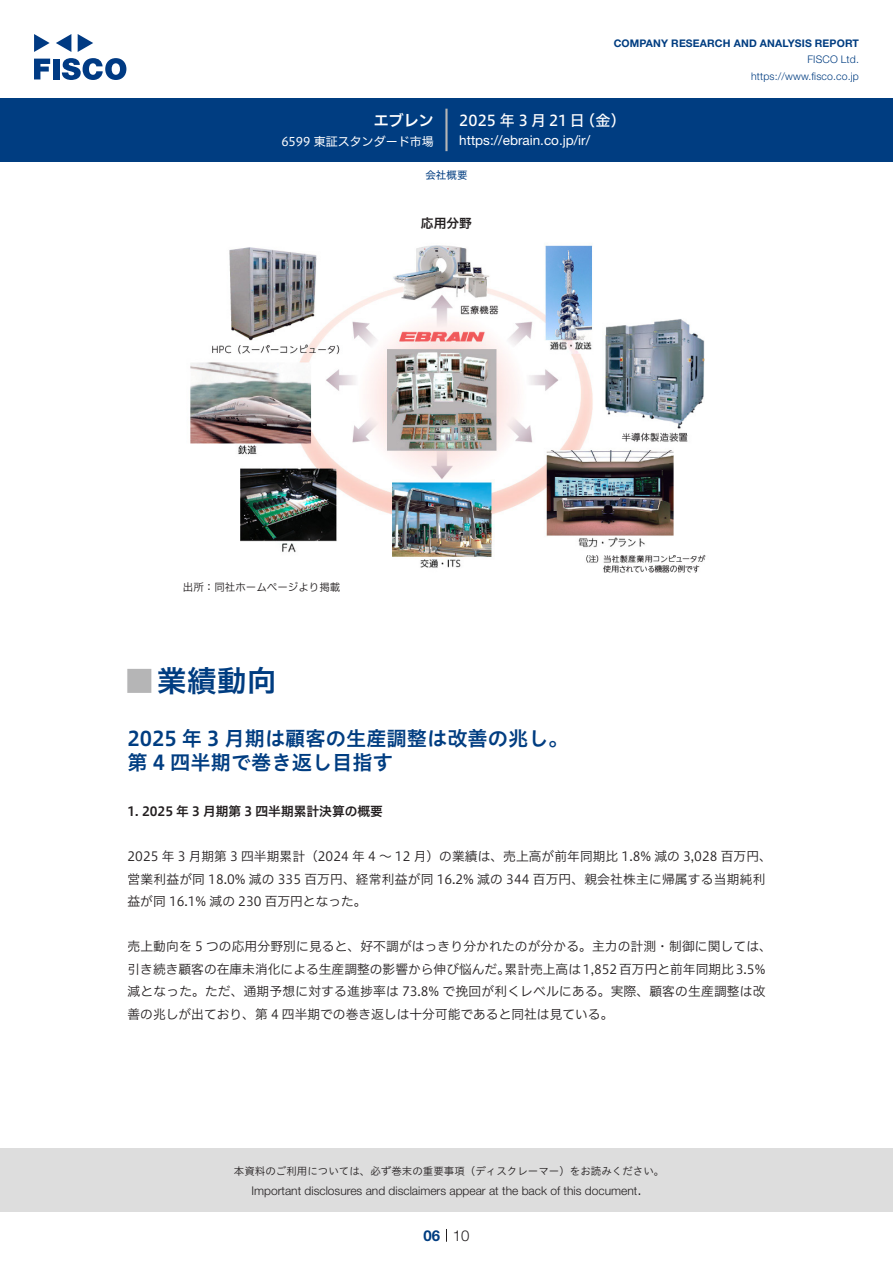
<style>
.page{position:relative;width:893px;height:1263px;background:#fff}
.page>*{position:absolute;margin:0;border:0;box-sizing:border-box;transform-origin:0 0}
.t1{font:30px "Hiragino UD Sans Std N W6";color:#003d81}
.t2{font:24px "Hiragino UD Sans Std N W6";color:#b5b5b6}
.t3{font:20.25px/24px "Hiragino UD Sans Std W6";color:#003d81}
.t4{font:15px "Hiragino UD Sans F Std N W5";letter-spacing:.175em;color:#fff}
.t5{font:15px "Hiragino UD Sans F Std N W6";color:#fff}
.t6{font:300 15px "Helvetica Neue LT Std";color:#231f20}
.t7{font:700 15px "Helvetica Neue LT Std";color:#003d81}
.t8{font:13.5px "Helvetica Neue LT Std";color:#fff}
.t9{font:12.75px/22.5px "Hiragino UD Sans F Std N W3";letter-spacing:.005em;color:#231f20}
.t10{font:12.75px "Hiragino UD Sans F Std N W6";color:#231f20}
.t11{font:300 12px "Helvetica Neue LT Std";color:#231f20}
.t12{font:12px "Hiragino UD Sans F Std N W4";color:#fff}
.t13{font:10.5px "Hiragino UD Sans Std W3";color:#231f20}
.t14{font:700 10.5px "Helvetica Neue LT Std";letter-spacing:.015em;color:#003d81}
.t15{font:300 10.5px/16.5px "Helvetica Neue LT Std";letter-spacing:.015em;color:#003d81;text-align:right}
.t16{font:10.5px "Hiragino UD Sans F Std N W3";color:#231f20}
.t17{font:10.5px "Hiragino UD Sans F Std N W4";color:#003d81}
</style>
<div class="page">
<div style="left:0;top:1148px;width:893px;height:64px;background:#ddd"></div>
<svg style="left:34px;top:59px;width:16px;height:20px"></svg>
<div style="left:53px;top:59px;width:6px;height:20px;background:#003a83"></div>
<svg style="left:62px;top:58px;width:64px;height:22px"></svg>
<svg style="left:34px;top:34px;width:16px;height:18px"></svg>
<svg style="left:78px;top:34px;width:15px;height:18px"></svg>
<svg style="left:56px;top:34px;width:15px;height:18px"></svg>
<div style="left:0;top:98px;width:893px;height:64px;background:#003d81"></div>
<hr style="left:445px;top:109px;width:3px;height:42px;background:#b5b5b6">
<svg style="left:446px;top:1229px;width:1px;height:13px"></svg>
<img style="left:190px;top:245px;width:516px;height:328px">
<p class="t5" style="left:374px;top:109px;width:62px">エブレン</p>
<p class="t12" style="left:281px;top:132px;width:154px">6599 東証スタンダード市場</p>
<p class="t14" style="left:614px;top:37px;width:247px">COMPANY RESEARCH AND ANALYSIS REPORT</p>
<p class="t15" style="left:751px;top:51px;width:109px">FISCO Ltd. https://www.fisco.co j p.</p>
<p class="t4" style="left:580px;top:109px;width:47px">（金(</p>
<p class="t4" style="left:459px;top:109px;width:127px">2025年3月21日</p>
<p class="t8" style="left:459px;top:132px;width:133px">https://ebrain. c o j p. /i r/</p>
<p class="t17" style="left:425px;top:167px;width:43px">会社概要</p>
<p class="t10" style="left:421px;top:214px;width:52px">応用分野</p>
<p class="t16" style="left:183px;top:579px;width:159px">出所：同社ホームページより掲載</p>
<h1 class="t1" style="left:157px;top:658px;width:121px">業績動向</h1>
<h2 class="t2" style="left:128px;top:663px;width:25px">█</h2>
<h3 class="t3" style="left:128px;top:725px;width:443px">2025 年 3 月期は顧客の生産調整は改善の兆し。第 4 四半期で巻き返し目指す</h3>
<p class="t10" style="left:128px;top:801px;width:257px">1. 2025 年 3 月期第 3 四半期累計決算の概要</p>
<p class="t9" style="left:128px;top:844px;width:646px">2025 年 3 月期第 3 四半期累計（2024 年 4 ～ 12 月）の業績は、売上高が前年同期比 1.8% 減の 3,028 百万円、営業利益が同 18.0% 減の 335 百万円、経常利益が同 16.2% 減の 344 百万円、親会社株主に帰属する当期純利益が同 16.1% 減の 230 百万円となった。</p>
<p class="t9" style="left:505px;top:934px;width:269px;text-indent:-377px">売上動向を 5 つの応用分野別に見ると、好不調がはっきり分かれたのが分かる。主力の計測・制御に関しては、累計売上高は1,852 百万円と前年同期比 3.5%</p>
<p class="t9" style="left:128px;top:957px;width:639px">引き続き顧客の在庫未消化による生産調整の影響から伸び悩んだ。<br>減となった。ただ、通期予想に対する進捗率は 73.8% で挽回が利くレベルにある。実際、顧客の生産調整は改善の兆しが出ており、第 4 四半期での巻き返しは十分可能であると同社は見ている。</p>
<p class="t13" style="left:234px;top:1163px;width:432px">本資料のご利用については、必ず巻末の重要事項（ディスクレーマー）をお読みください。</p>
<p class="t6" style="left:637px;top:1180px;width:6px">.</p>
<p class="t11" style="left:251px;top:1183px;width:387px">Important disclosures and disclaimers appear at the back of this document</p>
<p class="t7" style="left:423px;top:1226px;width:18px">06</p>
<p class="t6" style="left:453px;top:1226px;width:18px">10</p>
</div>
